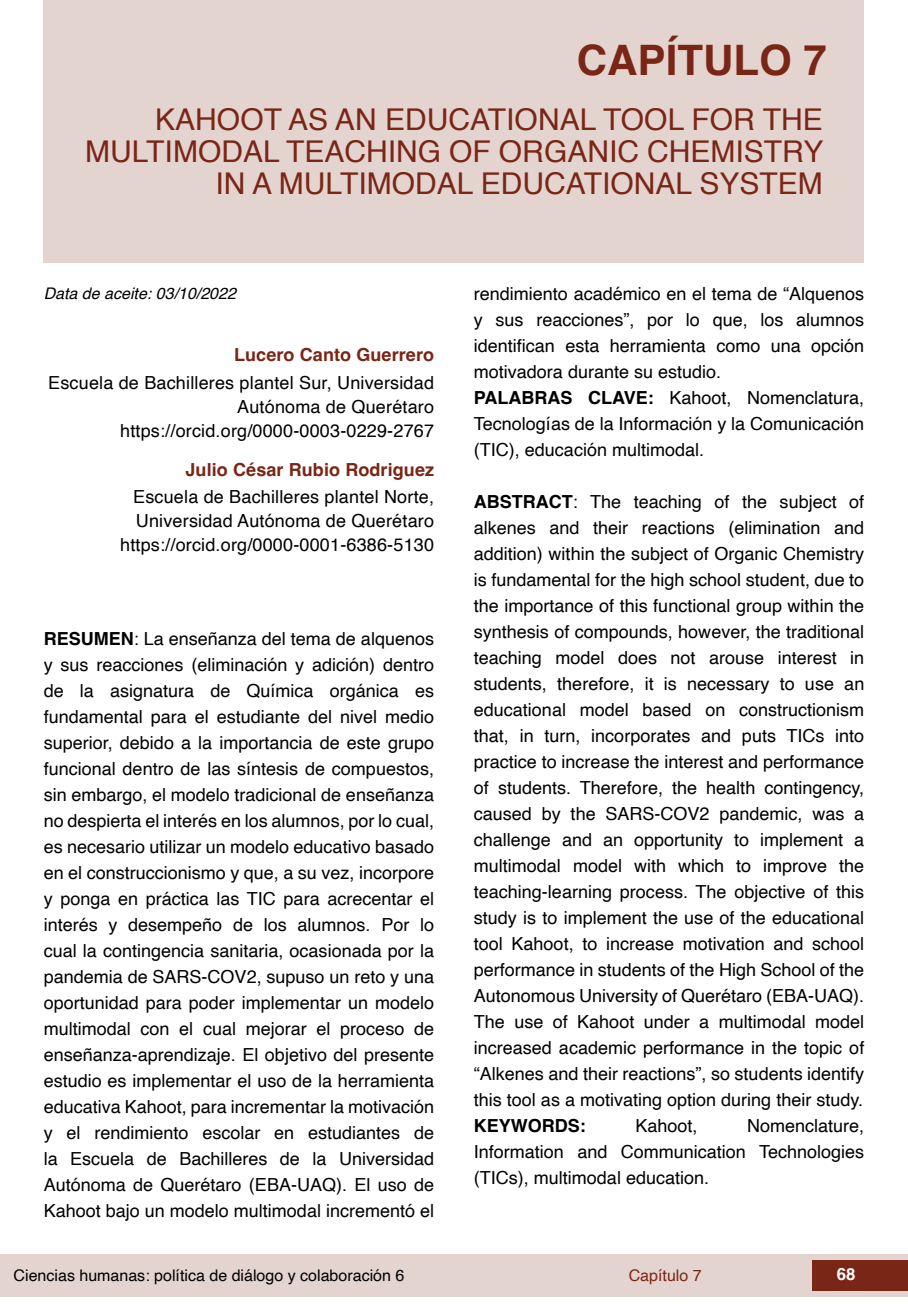
<style>
.page{position:relative;width:908px;height:1304px;background:#fff}
.page>*{position:absolute;margin:0;border:0;box-sizing:border-box;transform-origin:0 0}
.t1{font:700 42px "Helvetica";color:#7a2616}
.t2{font:30px/32px "Helvetica";color:#7a2616;text-align:right}
.t3{font:18px/26px "Helvetica";color:#000;text-align:justify}
.t4{font:700 18px "Helvetica";letter-spacing:.005em;color:#7a2616}
.t5{font:700 18px "Helvetica";color:#000}
.t6{font:700 16.8px "Helvetica";color:#fff}
.t7{font:16px "Helvetica";color:#000}
.t8{font:italic 16px "Helvetica";color:#000}
.t9{font:16px "Helvetica";color:#7a2616}
.s1{font-weight:700}
</style>
<div class="page">
<div style="left:0;top:1254px;width:906px;height:43px;background:#e4d4d0"></div>
<div style="left:812px;top:1261px;width:95px;height:30px;background:#7a2616"></div>
<div style="left:44px;top:0;width:819px;height:263px;background:#e4d4d0"></div>
<h1 class="t1" style="left:576px;top:35px;width:251px">CAPÍTULO 7</h1>
<h2 class="t2" style="left:85px;top:104px;width:739px">KAHOOT AS AN EDUCATIONAL TOOL FOR THE<br>MULTIMODAL TEACHING OF ORGANIC CHEMISTRY<br>IN A MULTIMODAL EDUCATIONAL SYSTEM</h2>
<p class="t8" style="left:44px;top:280px;width:194px">Data de aceite: 03/10/2022</p>
<p class="t4" style="left:234px;top:344px;width:201px">Lucero Canto Guerrero</p>
<p class="t3" style="left:48px;top:371px;width:387px;line-height:24px;text-align:right">Escuela de Bachilleres plantel Sur, Universidad<br>Autónoma de Querétaro https://orcid.org/0000-0003-0229-2767</p>
<p class="t4" style="left:185px;top:459px;width:250px">Julio César Rubio Rodriguez</p>
<p class="t3" style="left:120px;top:486px;width:315px;line-height:24px;text-align:right">Escuela de Bachilleres plantel Norte,<br>Universidad Autónoma de Querétaro https://orcid.org/0000-0001-6386-5130</p>
<p class="t3" style="left:44px;top:627px;width:392px"><span class="s1">RESUMEN</span>: La enseñanza del tema de alquenos y sus reacciones (eliminación y adición) dentro de la asignatura de Química orgánica es fundamental para el estudiante del nivel medio superior, debido a la importancia de este grupo funcional dentro de las síntesis de compuestos, sin embargo, el modelo tradicional de enseñanza no despierta el interés en los alumnos, por lo cual, es necesario utilizar un modelo educativo basado en el construccionismo y que, a su vez, incorpore y ponga en práctica las TIC para acrecentar el interés y desempeño de los alumnos. Por lo cual la contingencia sanitaria, ocasionada por la pandemia de SARS-COV2, supuso un reto y una oportunidad para poder implementar un modelo multimodal con el cual mejorar el proceso de enseñanza-aprendizaje. El objetivo del presente estudio es implementar el uso de la herramienta educativa Kahoot, para incrementar la motivación y el rendimiento escolar en estudiantes de la Escuela de Bachilleres de la Universidad Autónoma de Querétaro (EBA-UAQ). El uso de Kahoot bajo un modelo multimodal incrementó el</p>
<p class="t3" style="left:473px;top:281px;width:392px;text-align:left">rendimiento académico en el tema de “Alquenos y sus reacciones”, por lo que, los alumnos identifican esta herramienta como una opción motivadora durante su estudio.<br><span class="s1">PALABRAS CLAVE:</span> Kahoot, Nomenclatura, Tecnologías de la Información y la Comunicación (TIC), educación multimodal.</p>
<p class="t3" style="left:473px;top:489px;width:392px"><span class="s1">ABSTRACT</span>: The teaching of the subject of alkenes and their reactions (elimination and addition) within the subject of Organic Chemistry is fundamental for the high school student, due to the importance of this functional group within the synthesis of compounds, however, the traditional teaching model does not arouse interest in students, therefore, it is necessary to use an educational model based on constructionism that, in turn, incorporates and puts TICs into practice to increase the interest and performance of students. Therefore, the health contingency, caused by the SARS-COV2 pandemic, was a challenge and an opportunity to implement a multimodal model with which to improve the teaching-learning process. The objective of this study is to implement the use of the educational tool Kahoot, to increase motivation and school performance in students of the High School of the Autonomous University of Querétaro (EBA-UAQ).<br>The use of Kahoot under a multimodal model increased academic performance in the topic of “Alkenes and their reactions”, so students identify this tool as a motivating option during their study.</p>
<p class="t5" style="left:473px;top:1114px;width:113px">KEYWORDS:</p>
<p class="t3" style="left:635px;top:1113px;width:64px">Kahoot,</p>
<p class="t3" style="left:473px;top:1113px;width:392px;text-indent:273px">Nomenclature, Information and Communication Technologies (TICs), multimodal education.</p>
<p class="t7" style="left:14px;top:1263px;width:392px">Ciencias humanas: política de diálogo y colaboración 6</p>
<p class="t9" style="left:628px;top:1263px;width:74px">Capítulo 7</p>
<p class="t6" style="left:836px;top:1264px;width:20px">68</p>
</div>
